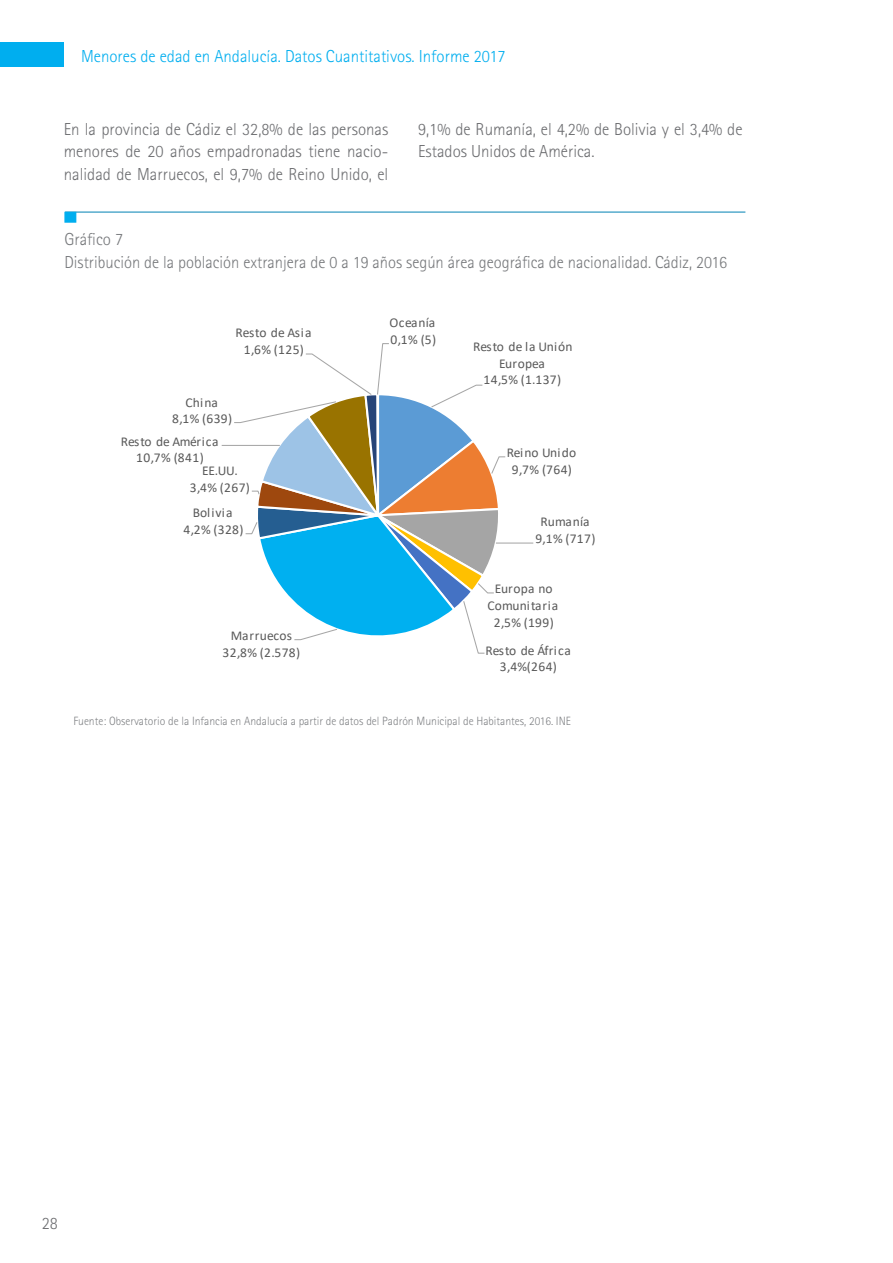
<style>
.page{position:relative;width:893px;height:1263px;background:#fff}
.page>*{position:absolute;margin:0;border:0;box-sizing:border-box;transform-origin:0 0}
.t1{font:300 17.4px/22.5px "Rotis Sans Serif";color:#6c6d70;text-align:justify}
.Título_Gráfico{font:300 17.4px "Rotis Sans Serif";color:#76787b;scale:.95 1}
.t2{font:300 17.4px "Rotis Sans Serif";color:#00aeef}
.Título_Gráfico-2{font:300 17.4px "Rotis Sans Serif";color:#76787b}
.t3{font:13.5px/16.6px "Calibri";letter-spacing:.015em;color:#595959;text-align:center}
.Texto_nota_pie{font:300 12px "Rotis Sans Serif";color:#808285}
</style>
<div class="page">
<div style="left:0;top:43px;width:64px;height:24px;background:#00aeef"></div>
<hr style="left:65px;top:212px;width:680px;height:1px;background:#0082b4">
<div style="left:64px;top:212px;width:12px;height:11px;background:#00aeef;border:1px solid #00aeef"></div>
<hr style="left:496px;top:542px;width:37px;height:2px;background:#a6a6a6">
<hr style="left:222px;top:445px;width:58px;height:1px;background:#a6a6a6">
<svg style="left:234px;top:343px;width:272px;height:311px"></svg>
<p class="t2" style="left:81px;top:46px;width:426px">Menores de edad en Andalucía. Datos Cuantitativos. Informe 2017</p>
<p class="t1" style="left:64px;top:118px;width:326px">En la provincia de Cádiz el 32,8% de las personas menores de 20 años empadronadas tiene nacio&shy;nalidad de Marruecos, el 9,7% de Reino Unido, el</p>
<p class="t1" style="left:418px;top:118px;width:326px">9,1% de Rumanía, el 4,2% de Bolivia y el 3,4% de<br>Estados Unidos de América.</p>
<p class="Título_Gráfico-2" style="left:64px;top:229px;width:60px">Gráfico 7</p>
<p class="Título_Gráfico" style="left:64px;top:252px;width:699px">Distribución de la población extranjera de 0 a 19 años según área geográfica de nacionalidad. Cádiz, 2016</p>
<p class="t3" style="left:236px;top:324px;width:78px">Resto de Asia<br>1,6% (125)</p>
<p class="t3" style="left:389px;top:314px;width:48px;text-align:left">Oceanía<br>0,1% (5)</p>
<p class="t3" style="left:172px;top:393px;width:62px">China<br>8,1% (639)</p>
<p class="t3" style="left:121px;top:432px;width:99px">Resto de América<br>10,7% (841)</p>
<p class="t3" style="left:190px;top:462px;width:62px">EE.UU.<br>3,4% (267)</p>
<p class="t3" style="left:183px;top:504px;width:62px">Bolivia<br>4,2% (328)</p>
<p class="t3" style="left:223px;top:627px;width:79px">Marruecos<br>32,8% (2.578)</p>
<p class="t3" style="left:473px;top:338px;width:101px">Resto de la Unión<br>Europea<br>14,5% (1.137)</p>
<p class="t3" style="left:507px;top:444px;width:71px">Reino Unido<br>9,7% (764)</p>
<p class="t3" style="left:535px;top:513px;width:62px">Rumanía<br>9,1% (717)</p>
<p class="t3" style="left:487px;top:580px;width:72px">Europa no<br>Comunitaria<br>2,5% (199)</p>
<p class="t3" style="left:485px;top:642px;width:87px">Resto de África<br>3,4%(264)</p>
<p class="Texto_nota_pie" style="left:73px;top:714px;width:499px">Fuente: Observatorio de la Infancia en Andalucía a partir de datos del Padrón Municipal de Habitantes, 2016. INE</p>
<p class="t1" style="left:42px;top:1211px;width:18px">28</p>
</div>
